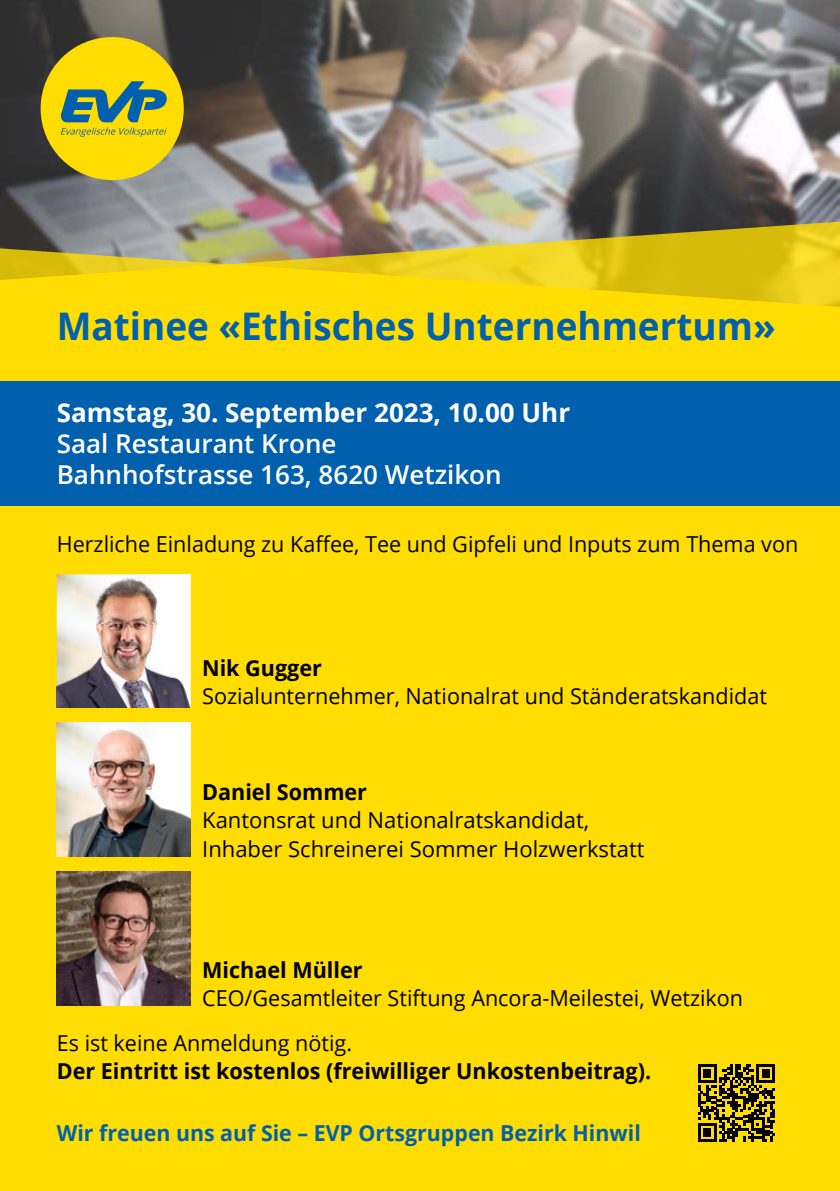
<style>
.page{position:relative;width:840px;height:1191px;background:#fff}
.page>*{position:absolute;margin:0;border:0;box-sizing:border-box;transform-origin:0 0}
.t1{font:700 38px "Open Sans";color:#0060ad}
.t2{font:600 26px/31.2px "Open Sans";color:#fff}
.t3{font:700 26px "Open Sans";color:#fff}
.t4{font:22px/28px "Open Sans";color:#000}
.t5{font:700 22px "Open Sans";color:#000}
.t6{font:700 22px "Open Sans";color:#0060ad}
</style>
<div class="page">
<img style="left:0;top:0;width:839px;height:217px">
<img style="left:0;top:217px;width:839px;height:28px">
<svg style="left:0;top:245px;width:839px;height:19px;background:#cbb638"></svg>
<div style="left:0;top:264px;width:839px;height:927px;background:#fd0"></div>
<div style="left:0;top:381px;width:839px;height:124px;background:#0060ad"></div>
<div style="left:41px;top:37px;width:143px;height:143px;background:#fd0;border-radius:50%"></div>
<svg style="left:60px;top:81px;width:107px;height:41px"></svg>
<svg style="left:61px;top:128px;width:106px;height:9px"></svg>
<svg style="left:697px;top:1064px;width:77px;height:77px;background:#6d5f00"></svg>
<img style="left:57px;top:574px;width:134px;height:134px">
<img style="left:57px;top:723px;width:134px;height:134px">
<img style="left:57px;top:871px;width:134px;height:134px">
<h1 class="t1" style="left:57px;top:299px;width:720px">Matinee «Ethisches Unternehmertum»</h1>
<p class="t3" style="left:57px;top:394px;width:514px">Samstag, 30. September 2023, 10.00 Uhr</p>
<p class="t2" style="left:57px;top:427px;width:446px">Saal Restaurant Krone<br>Bahnhofstrasse 163, 8620 Wetzikon</p>
<p class="t4" style="left:57px;top:529px;width:742px">Herzliche Einladung zu Kaffee, Tee und Gipfeli und Inputs zum Thema von</p>
<p class="t5" style="left:202px;top:653px;width:121px">Nik Gugger</p>
<p class="t4" style="left:202px;top:682px;width:566px">Sozialunternehmer, Nationalrat und Ständeratskandidat</p>
<p class="t5" style="left:202px;top:777px;width:166px">Daniel Sommer</p>
<p class="t4" style="left:202px;top:806px;width:444px">Kantonsrat und Nationalratskandidat,<br>Inhaber Schreinerei Sommer Holzwerkstatt</p>
<p class="t5" style="left:202px;top:954px;width:162px">Michael Müller</p>
<p class="t4" style="left:57px;top:975px;width:687px;line-height:45px;text-indent:145px">CEO/Gesamtleiter Stiftung Ancora-Meilestei, Wetzikon<br>Es ist keine Anmeldung nötig.</p>
<p class="t5" style="left:57px;top:1055px;width:595px">Der Eintritt ist kostenlos (freiwilliger Unkostenbeitrag).</p>
<p class="t6" style="left:57px;top:1117px;width:585px">Wir freuen uns auf Sie – EVP Ortsgruppen Bezirk Hinwil</p>
</div>
